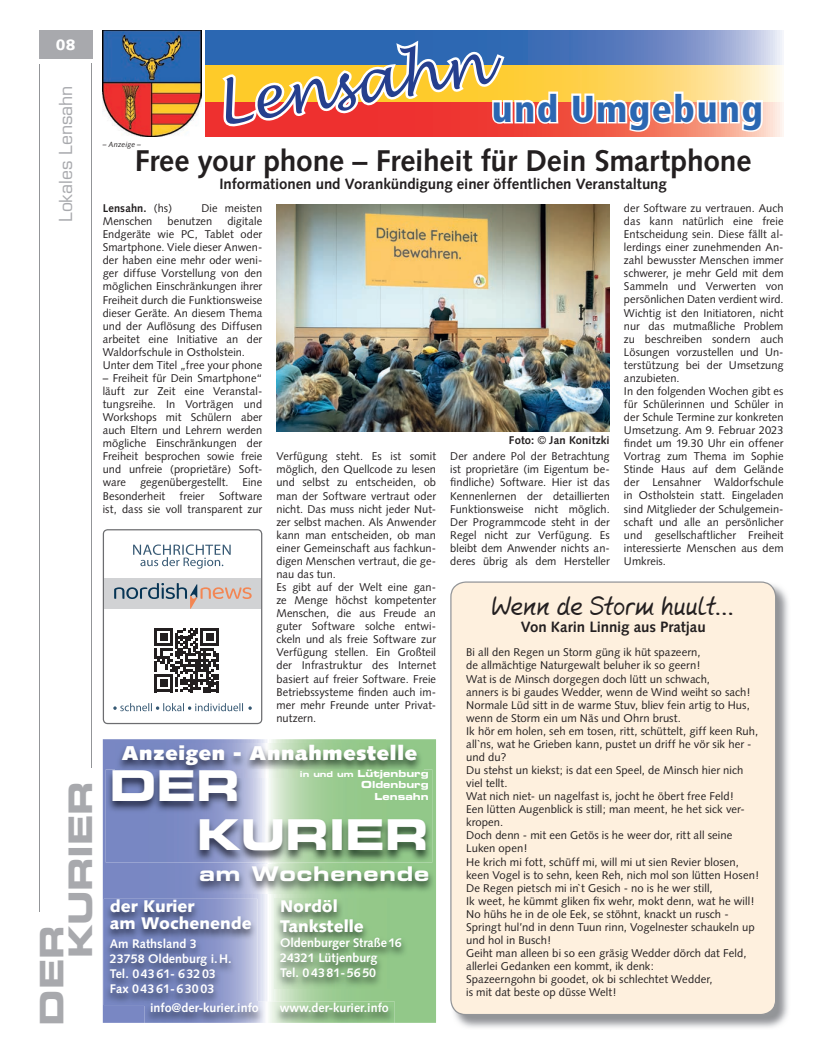
<style>
.page{position:relative;width:819px;height:1053px;background:#fff}
.page>*{position:absolute;margin:0;border:0;box-sizing:border-box;transform-origin:0 0}
.t1{font:italic 57.5px "Lucida Handwriting";color:#253f8e}
.t2{font:42.5px/48.6px "Eurostile LT Std Bold Ex 2";letter-spacing:-.01em;color:#fff}
.t3{font:900 condensed 37.5px "Frutiger LT Std";letter-spacing:.04em;color:#2b67b2}
.t4{font:32.5px/28.9px "Eurostile LT Std Bold Ex 2";letter-spacing:-.01em;color:#a8a9ad}
.t5{font:700 30px "Syntax LT Std";letter-spacing:-.01em;color:#231f20}
.t6{font:25px "Mcgannahan";letter-spacing:-.01em;color:#231f20}
.t7{font:20.25px "Eurostile LT Std Bold Ex 2";letter-spacing:.04em;color:#fff}
.t8{font:900 20px "Syntax LT Std";letter-spacing:.04em;color:#fff}
.t9{font:17.5px "Eurostile LT Std";letter-spacing:-.005em;color:#a8a9ad}
.t10{font:900 16.88px/19.4px "Syntax LT Std";color:#fff}
.t11{font:700 15px "Syntax LT Std";letter-spacing:-.005em;color:#231f20}
.t12{font:900 15px "Syntax LT Std";color:#fff}
.t13{font:700 12.5px/15px "Syntax LT Std";color:#fff}
.t14{font:11.25px/13px "Syntax";letter-spacing:.005em;color:#231f20}
.t15{font:700 11.25px "Syntax LT Std";letter-spacing:.005em;color:#231f20}
.t16{font:700 11.25px "Syntax";letter-spacing:.015em;color:#231f20}
.t17{font:9.75px/11.6px "Eurostile LT Std Bold Ex 2";color:#fff;text-align:right}
.t18{font:italic 7.5px "Syntax LT Std";letter-spacing:.01em;color:#231f20}
.s1{font-weight:400}
.s2{font-size:8.12px}
</style>
<div class="page">
<img style="left:455px;top:586px;width:333px;height:442px">
<div style="left:450px;top:581px;width:326px;height:434px;background:#fef0de"></div>
<hr style="left:39px;top:64px;width:1px;height:847px;background:#939598">
<hr style="left:92px;top:64px;width:1px;height:703px;background:#939598">
<div style="left:39px;top:30px;width:53px;height:29px;background:#a8a9ad"></div>
<svg style="left:103px;top:739px;width:333px;height:283px;background:#9ab8b0"></svg>
<img style="left:274px;top:898px;width:133px;height:90px">
<img style="left:116px;top:743px;width:307px;height:26px">
<img style="left:104px;top:898px;width:153px;height:106px">
<img style="left:144px;top:1001px;width:250px;height:21px">
<img style="left:144px;top:1001px;width:113px;height:3px">
<img style="left:106px;top:769px;width:326px;height:93px">
<img style="left:194px;top:864px;width:241px;height:29px">
<img style="left:103px;top:30px;width:98px;height:106px">
<svg style="left:206px;top:101px;width:577px;height:35px;background:#f58a7d"></svg>
<svg style="left:206px;top:30px;width:576px;height:36px;background:#6d8cc3"></svg>
<svg style="left:206px;top:66px;width:576px;height:35px;background:#fedc7f"></svg>
<svg style="left:569px;top:90px;width:196px;height:44px"></svg>
<svg style="left:218px;top:36px;width:342px;height:100px"></svg>
<img style="left:276px;top:204px;width:333px;height:227px">
<svg style="left:103px;top:529px;width:159px;height:195px"></svg>
<p class="t12" style="left:56px;top:36px;width:21px">08</p>
<p class="t9" style="left:55px;top:222px;width:138px;rotate:-90deg">Lokales Lensahn</p>
<p class="t4" style="left:37px;top:958px;width:179px;text-indent:-67px;rotate:-90deg">DER<br>KURIER</p>
<p class="t1" style="left:209px;top:71px;width:276px;rotate:-9deg">Lensahn</p>
<p class="t3" style="left:492px;top:86px;width:272px">und Umgebung</p>
<p class="t5" style="left:135px;top:144px;width:618px">Free your phone – Freiheit für Dein Smartphone</p>
<p class="t11" style="left:219px;top:175px;width:449px">Informationen und Vorankündigung einer öffentlichen Veranstaltung</p>
<p class="t16" style="left:103px;top:202px;width:71px">Lensahn. <span class="s1">(hs)</span></p>
<p class="t14" style="left:201px;top:202px;width:62px">Die meisten</p>
<p class="t14" style="left:103px;top:215px;width:51px">Menschen</p>
<p class="t14" style="left:167px;top:215px;width:46px">benutzen</p>
<p class="t18" style="left:103px;top:140px;width:40px">– Anzeige –</p>
<p class="t14" style="left:624px;top:201px;width:161px">der Software zu vertrauen. Auch das kann natürlich eine freie<br>Entscheidung sein. Diese fällt al&shy;lerdings einer zunehmenden An&shy;zahl bewusster Menschen immer schwerer, je mehr Geld mit dem<br>Sammeln und Verwerten von persönlichen Daten verdient wird.<br>Wichtig ist den Initiatoren, nicht nur das mutmaßliche Problem zu beschreiben sondern auch<br>Lösungen vorzustellen und Un&shy;terstützung bei der Umsetzung anzubieten.<br>In den folgenden Wochen gibt es für Schülerinnen und Schüler in der Schule Termine zur konkreten<br>Umsetzung. Am 9. Februar 2023 findet um 19.30 Uhr ein offener<br>Vortrag zum Thema im Sophie<br>Stinde Haus auf dem Gelände der Lensahner Waldorfschule in Ostholstein statt. Eingeladen sind Mitglieder der Schulgemein&shy;schaft und alle an persönlicher und gesellschaftlicher Freiheit interessierte Menschen aus dem<br>Umkreis.</p>
<p class="t14" style="left:103px;top:215px;width:161px;text-indent:124px">digitale<br>Endgeräte wie PC, Tablet oder<br>Smartphone. Viele dieser Anwen&shy;der haben eine mehr oder weni&shy;ger diffuse Vorstellung von den möglichen Einschränkungen ihrer<br>Freiheit durch die Funktionsweise dieser Geräte. An diesem Thema und der Auflösung des Diffusen arbeitet eine Initiative an der<br>Waldorfschule in Ostholstein.<br>Unter dem Titel „free your phone</p>
<p class="t14" style="left:103px;top:371px;width:161px;text-align:justify">– Freiheit für Dein Smartphone“ läuft zur Zeit eine Veranstal&shy;tungsreihe. In Vorträgen und Workshops mit Schülern aber auch Eltern und Lehrern werden mögliche Einschränkungen der Freiheit besprochen sowie freie und unfreie (proprietäre) Soft&shy;ware gegenübergestellt. Eine Besonderheit</p>
<p class="t15" style="left:509px;top:434px;width:102px">Foto: <span class="s1">©</span> Jan Konitzki</p>
<p class="t14" style="left:276px;top:450px;width:161px">Verfügung steht. Es ist somit möglich, den Quellcode zu lesen und selbst zu entscheiden, ob man der Software vertraut oder nicht. Das muss nicht jeder Nut&shy;zer selbst machen. Als Anwender kann man entscheiden, ob man einer Gemeinschaft aus fachkun&shy;digen Menschen vertraut, die ge&shy;nau das tun.<br>Es gibt auf der Welt eine gan&shy;ze Menge höchst kompetenter<br>Menschen, die aus Freude an guter Software solche entwi&shy;ckeln und als freie Software zur<br>Verfügung stellen. Ein Großteil der Infrastruktur des Internet basiert auf freier Software. Freie<br>Betriebssysteme finden auch im&shy;mer mehr Freunde unter Privat&shy;nutzern.</p>
<p class="t14" style="left:450px;top:450px;width:161px;text-align:justify">Der andere Pol der Betrachtung ist proprietäre (im Eigentum be&shy;findliche) Software. Hier ist das Kennenlernen der detaillierten Funktionsweise nicht möglich.<br>Der Programmcode steht in der Regel nicht zur Verfügung. Es bleibt dem Anwender nichts an&shy;deres übrig als dem Hersteller</p>
<p class="t14" style="left:103px;top:489px;width:161px;text-align:right">Software<br>ist, dass sie voll transparent zur</p>
<p class="t14" style="left:180px;top:489px;width:26px">freier</p>
<p class="t6" style="left:492px;top:589px;width:243px">Wenn de Storm huult…</p>
<p class="t11" style="left:521px;top:618px;width:186px">Von Karin Linnig aus Pratjau</p>
<p class="t14" style="left:466px;top:646px;width:294px">Bi all den Regen un Storm güng ik hüt spazeern,<br>de allmächtige Naturgewalt beluher ik so geern!<br>Wat is de Minsch dorgegen doch lütt un schwach,<br>anners is bi gaudes Wedder, wenn de Wind weiht so sach!<br>Normale Lüd sitt in de warme Stuv, bliev fein artig to Hus, wenn de Storm ein um Näs und Ohrn brust.<br>Ik hör em holen, seh em tosen, ritt, schüttelt, giff keen Ruh, all`ns, wat he Grieben kann, pustet un driff he vör sik her - und du?<br>Du stehst un kiekst; is dat een Speel, de Minsch hier nich viel tellt.<br>Wat nich niet- un nagelfast is, jocht he öbert free Feld!<br>Een lütten Augenblick is still; man meent, he het sick ver&shy;kropen.<br>Doch denn - mit een Getös is he weer dor, ritt all seine Luken open!<br>He krich mi fott, schüff mi, will mi ut sien Revier blosen, keen Vogel is to sehn, keen Reh, nich mol son lütten Hosen!<br>De Regen pietsch mi in`t Gesich - no is he wer still,<br>Ik weet, he kümmt gliken fix wehr, mokt denn, wat he will!<br>No hühs he in de ole Eek, se stöhnt, knackt un rusch - Springt hul’nd in denn Tuun rinn, Vogelnester schaukeln up und hol in Busch!<br>Geiht man alleen bi so een gräsig Wedder dörch dat Feld, allerlei Gedanken een kommt, ik denk:<br>Spazeerngohn bi goodet, ok bi schlechtet Wedder,<br>is mit dat beste op düsse Welt!</p>
<p class="t8" style="left:122px;top:741px;width:297px">Anzeigen - Annahmestelle</p>
<p class="t17" style="left:300px;top:767px;width:130px"><span class="s2">in und um</span> Lütjenburg<br>Oldenburg<br>Lensahn</p>
<p class="t2" style="left:197px;top:760px;width:233px;text-indent:-88px">Der<br>Kurier</p>
<p class="t7" style="left:199px;top:859px;width:231px">am Wochenende</p>
<p class="t10" style="left:110px;top:898px;width:143px;line-height:16.9px">der Kurier<br>am Wochenende</p>
<p class="t13" style="left:110px;top:935px;width:123px">Am Rathsland 3<br>23758 Oldenburg i. H.<br>Tel. 0 43 61- 6 32 03<br>Fax 0 43 61- 6 30 03</p>
<p class="t13" style="left:150px;top:1000px;width:110px">info@der-kurier.info</p>
<p class="t13" style="left:280px;top:1000px;width:111px">www.der-kurier.info</p>
<p class="t10" style="left:280px;top:896px;width:85px">Nordöl<br>Tankstelle</p>
<p class="t13" style="left:280px;top:934px;width:123px">Oldenburger Straße 16<br>24321 Lütjenburg<br>Tel. 0 43 81- 56 50</p>
</div>
